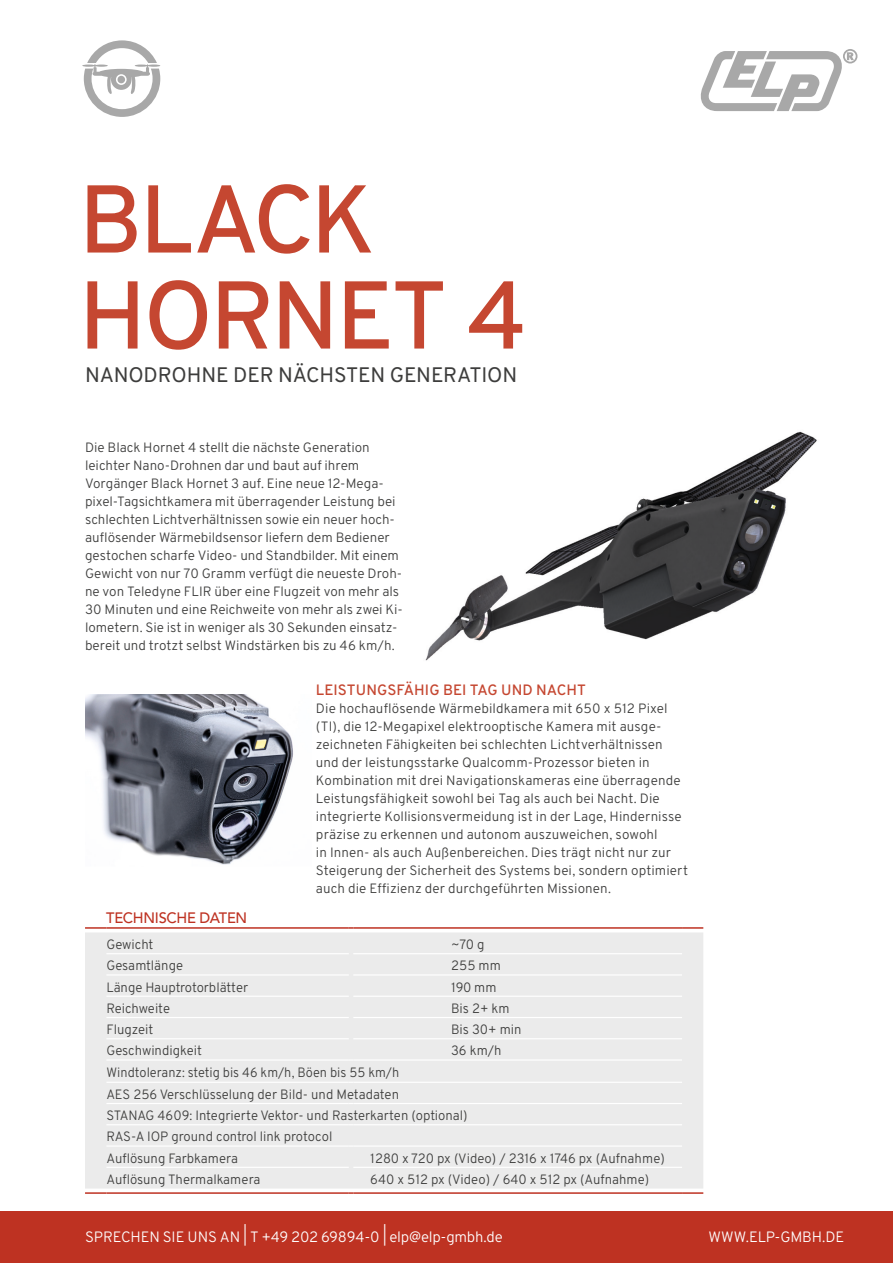
<style>
.page{position:relative;width:893px;height:1263px;background:#fff}
.page>*{position:absolute;margin:0;border:0;box-sizing:border-box;transform-origin:0 0}
.t1{font:500 96px/96px "Overpass";letter-spacing:-.035em;color:#c54731}
.t2{font:21px "Overpass";letter-spacing:-.015em;color:#3d3d3c}
.t3{font:300 15px "Overpass";letter-spacing:-.015em;color:#fff}
.t4{font:500 15px "Overpass";color:#c54731}
.t5{font:500 15px "Avenir LT Std";letter-spacing:-.02em;color:#be3222}
.t6{font:300 13.5px/18px "Overpass";color:#3d3d3c}
.t7{font:300 13.5px/21.5px "Overpass";color:#3d3d3c;scale:.95 1}
</style>
<div class="page">
<img style="left:85px;top:694px;width:208px;height:171px">
<div style="left:0;top:1212px;width:893px;height:51px;background:#be3222"></div>
<svg style="left:700px;top:49px;width:157px;height:62px"></svg>
<div style="left:85px;top:932px;width:618px;height:256px;background:#ebebeb"></div>
<hr style="left:85px;top:927px;width:21px;height:2px;background:#be3222">
<hr style="left:106px;top:927px;width:243px;height:2px;background:#be3222">
<hr style="left:353px;top:927px;width:329px;height:2px;background:#be3222">
<hr style="left:682px;top:927px;width:21px;height:2px;background:#be3222">
<hr style="left:85px;top:1192px;width:21px;height:2px;background:#be3222">
<hr style="left:106px;top:1192px;width:243px;height:2px;background:#be3222">
<hr style="left:353px;top:1192px;width:329px;height:2px;background:#be3222">
<hr style="left:682px;top:1192px;width:21px;height:2px;background:#be3222">
<hr style="left:106px;top:953px;width:243px;height:1px;background:#fff">
<hr style="left:106px;top:974px;width:243px;height:1px;background:#fff">
<hr style="left:106px;top:996px;width:243px;height:1px;background:#fff">
<hr style="left:106px;top:1017px;width:243px;height:1px;background:#fff">
<hr style="left:106px;top:1038px;width:243px;height:1px;background:#fff">
<hr style="left:106px;top:1059px;width:243px;height:1px;background:#fff">
<hr style="left:106px;top:1082px;width:243px;height:1px;background:#fff">
<hr style="left:353px;top:1082px;width:329px;height:1px;background:#fff">
<hr style="left:106px;top:1103px;width:243px;height:1px;background:#fff">
<hr style="left:353px;top:1103px;width:329px;height:1px;background:#fff">
<hr style="left:106px;top:1124px;width:243px;height:1px;background:#fff">
<hr style="left:353px;top:1124px;width:329px;height:1px;background:#fff">
<hr style="left:106px;top:1145px;width:243px;height:2px;background:#fff">
<hr style="left:106px;top:1167px;width:243px;height:1px;background:#fff">
<hr style="left:353px;top:953px;width:329px;height:1px;background:#fff">
<hr style="left:353px;top:974px;width:329px;height:1px;background:#fff">
<hr style="left:353px;top:996px;width:329px;height:1px;background:#fff">
<hr style="left:353px;top:1017px;width:329px;height:1px;background:#fff">
<hr style="left:353px;top:1038px;width:329px;height:1px;background:#fff">
<hr style="left:353px;top:1059px;width:329px;height:1px;background:#fff">
<hr style="left:353px;top:1145px;width:329px;height:2px;background:#fff">
<hr style="left:353px;top:1167px;width:329px;height:1px;background:#fff">
<svg style="left:82px;top:40px;width:78px;height:77px"></svg>
<img style="left:425px;top:431px;width:392px;height:230px">
<h1 class="t1" style="left:79px;top:168px;width:450px">BLACK<br>HORNET 4</h1>
<h2 class="t2" style="left:85px;top:358px;width:434px">NANODROHNE DER NÄCHSTEN GENERATION</h2>
<p class="t6" style="left:85px;top:438px;width:319px">Die Black Hornet 4 stellt die nächste Generation leichter Nano-Drohnen dar und baut auf ihrem Vorgänger Black Hornet 3 auf. Eine neue 12-Mega&shy;pixel-Tagsichtkamera mit überragender Leistung bei schlechten Lichtverhältnissen sowie ein neuer hoch&shy;auflösender Wärmebildsensor liefern dem Bediener gestochen scharfe Video- und Standbilder. Mit einem Gewicht von nur 70 Gramm verfügt die neueste Droh&shy;ne von Teledyne FLIR über eine Flugzeit von mehr als 30 Minuten und eine Reichweite von mehr als zwei Ki&shy;lometern. Sie ist in weniger als 30 Sekunden einsatz&shy;bereit und trotzt selbst Windstärken bis zu 46 km/h.</p>
<p class="t4" style="left:316px;top:677px;width:271px">LEISTUNGSFÄHIG BEI TAG UND NACHT</p>
<p class="t6" style="left:316px;top:698px;width:374px">Die hochauflösende Wärmebildkamera mit 650 x 512 Pixel (TI), die 12-Megapixel elektrooptische Kamera mit ausge&shy;zeichneten Fähigkeiten bei schlechten Lichtverhältnissen und der leistungsstarke Qualcomm-Prozessor bieten in Kombination mit drei Navigationskameras eine überragende Leistungsfähigkeit sowohl bei Tag als auch bei Nacht. Die integrierte Kollisionsvermeidung ist in der Lage, Hindernisse präzise zu erkennen und autonom auszuweichen, sowohl<br>in Innen- als auch Außenbereichen. Dies trägt nicht nur zur Steigerung der Sicherheit des Systems bei, sondern optimiert auch die Effizienz der durchgeführten Missionen.</p>
<p class="t5" style="left:106px;top:909px;width:142px">TECHNISCHE DATEN</p>
<p class="t6" style="left:106px;top:934px;width:49px">Gewicht</p>
<p class="t6" style="left:451px;top:934px;width:35px">~70 g</p>
<p class="t6" style="left:106px;top:956px;width:78px">Gesamtlänge</p>
<p class="t6" style="left:451px;top:956px;width:51px">255 mm</p>
<p class="t6" style="left:106px;top:977px;width:143px">Länge Hauptrotorblätter</p>
<p class="t6" style="left:451px;top:977px;width:47px">190 mm</p>
<p class="t6" style="left:106px;top:999px;width:65px">Reichweite</p>
<p class="t6" style="left:451px;top:999px;width:60px">Bis 2+ km</p>
<p class="t6" style="left:106px;top:1020px;width:49px">Flugzeit</p>
<p class="t6" style="left:451px;top:1020px;width:72px">Bis 30+ min</p>
<p class="t6" style="left:106px;top:1041px;width:97px">Geschwindigkeit</p>
<p class="t6" style="left:451px;top:1041px;width:52px">36 km/h</p>
<p class="t7" style="left:106px;top:1061px;width:382px">Windtoleranz: stetig bis 46 km/h, Böen bis 55 km/h<br>AES 256 Verschlüsselung der Bild- und Metadaten<br>STANAG 4609: Integrierte Vektor- und Rasterkarten (optional)<br>RAS-A IOP ground control link protocol<br>Auflösung Farbkamera</p>
<p class="t6" style="left:370px;top:1148px;width:296px">1280 x 720 px (Video) / 2316 x 1746 px (Aufnahme)</p>
<p class="t6" style="left:106px;top:1170px;width:155px">Auflösung Thermalkamera</p>
<p class="t6" style="left:370px;top:1170px;width:281px">640 x 512 px (Video) / 640 x 512 px (Aufnahme)</p>
<p class="t3" style="left:85px;top:1224px;width:419px">SPRECHEN SIE UNS AN | T +49 202 69894-0 | elp@elp-gmbh.de</p>
<p class="t3" style="left:709px;top:1224px;width:137px">WWW.ELP-GMBH.DE</p>
</div>
